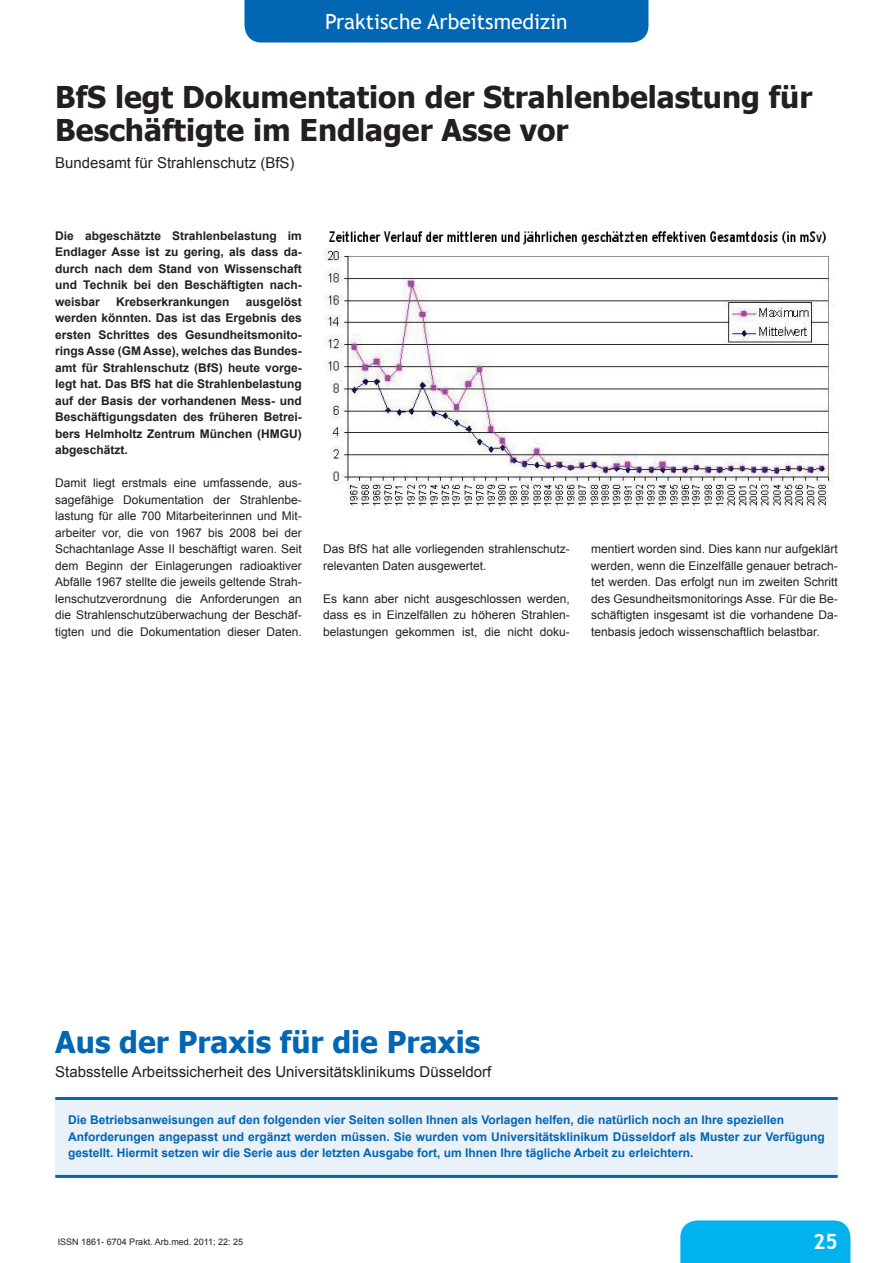
<style>
.page{position:relative;width:893px;height:1263px;background:#fff}
.page>*{position:absolute;margin:0;border:0;box-sizing:border-box;transform-origin:0 0}
.t1{font:700 30px/33px "Tahoma";color:#231f20}
.t2{font:700 30px "Tahoma";color:#0166b3}
.t3{font:21px "Trebuchet MS";color:#fff}
.t4{font:700 21px "Trebuchet MS";color:#fff}
.t5{font:15px "Arial";color:#231f20}
.t6{font:12px/16.5px "Arial";color:#231f20;text-align:justify}
.t7{font:700 12px/16.5px "Arial";color:#231f20;text-align:justify}
.t8{font:700 12px/16.5px "Arial";color:#0166b3}
.t9{font:9px "Arial";color:#231f20}
</style>
<div class="page">
<div style="left:244px;top:0;width:404px;height:43px;background:#0166b3"></div>
<div style="left:680px;top:1220px;width:170px;height:43px;background:#00b3ef"></div>
<img style="left:323px;top:231px;width:511px;height:280px">
<div style="left:55px;top:1099px;width:783px;height:76px;background:#eaf1f9"></div>
<hr style="left:55px;top:1097px;width:783px;height:3px;background:#0166b3">
<hr style="left:55px;top:1175px;width:783px;height:3px;background:#0166b3">
<h2 class="t3" style="left:325px;top:9px;width:244px">Praktische Arbeitsmedizin</h2>
<h1 class="t1" style="left:55px;top:79px;width:759px">BfS legt Dokumentation der Strahlenbelastung für<br>Beschäftigte im Endlager Asse vor</h1>
<p class="t5" style="left:55px;top:152px;width:241px">Bundesamt für Strahlenschutz (BfS)</p>
<p class="t7" style="left:55px;top:228px;width:248px">Die abgeschätzte Strahlenbelastung im Endlager Asse ist zu gering, als dass da&shy;durch nach dem Stand von Wissenschaft und Technik bei den Beschäftigten nach&shy;weisbar</p>
<p class="t7" style="left:55px;top:294px;width:248px;text-indent:191px">ausgelöst werden könnten. Das ist das Ergebnis des ersten Schrittes des Gesundheitsmonito&shy;rings Asse (GM Asse), welches das Bundes&shy;amt für Strahlenschutz (BfS) heute vorge&shy;legt hat. Das BfS hat die Strahlenbelastung auf der Basis der vorhandenen Mess- und Beschäftigungsdaten des früheren Betrei&shy;bers Helmholtz Zentrum München (HMGU) abgeschätzt.</p>
<p class="t6" style="left:55px;top:475px;width:248px">Damit liegt erstmals eine umfassende, aus&shy;sagefähige Dokumentation der Strahlenbe&shy;lastung für alle 700 Mitarbeiterinnen und Mit&shy;arbeiter vor, die von 1967 bis 2008 bei der Schachtanlage Asse II beschäftigt waren. Seit dem Beginn der Einlagerungen radioaktiver Abfälle 1967 stellte die jeweils geltende Strah&shy;lenschutzverordnung die Anforderungen an die Strahlenschutzüberwachung der Beschäf&shy;tigten und die Dokumentation dieser Daten.</p>
<p class="t7" style="left:116px;top:294px;width:115px">Krebserkrankungen</p>
<p class="t6" style="left:323px;top:541px;width:248px">Das BfS hat alle vorliegenden strahlenschutz&shy;relevanten Daten ausgewertet.</p>
<p class="t6" style="left:323px;top:590px;width:248px">Es kann aber nicht ausgeschlossen werden, dass es in Einzelfällen zu höheren Strahlen&shy;belastungen gekommen ist, die nicht doku-</p>
<p class="t6" style="left:591px;top:541px;width:248px">mentiert worden sind. Dies kann nur aufgeklärt werden, wenn die Einzelfälle genauer betrach&shy;tet werden. Das erfolgt nun im zweiten Schritt des Gesundheitsmonitorings Asse. Für die Be&shy;schäftigten insgesamt ist die vorhandene Da&shy;tenbasis jedoch wissenschaftlich belastbar.</p>
<h1 class="t2" style="left:55px;top:1021px;width:426px">Aus der Praxis für die Praxis</h1>
<p class="t5" style="left:55px;top:1062px;width:437px">Stabsstelle Arbeitssicherheit des Universitätsklinikums Düsseldorf</p>
<p class="t8" style="left:68px;top:1112px;width:758px">Die Betriebsanweisungen auf den folgenden vier Seiten sollen Ihnen als Vorlagen helfen, die natürlich noch an Ihre speziellen<br>Anforderungen angepasst und ergänzt werden müssen. Sie wurden vom Universitätsklinikum Düsseldorf als Muster zur Verfügung gestellt. Hiermit setzen wir die Serie aus der letzten Ausgabe fort, um Ihnen Ihre tägliche Arbeit zu erleichtern.</p>
<p class="t9" style="left:58px;top:1236px;width:187px">ISSN 1861- 6704 Prakt. Arb.med. 2011; 22: 25</p>
<h2 class="t4" style="left:813px;top:1229px;width:26px">25</h2>
</div>
